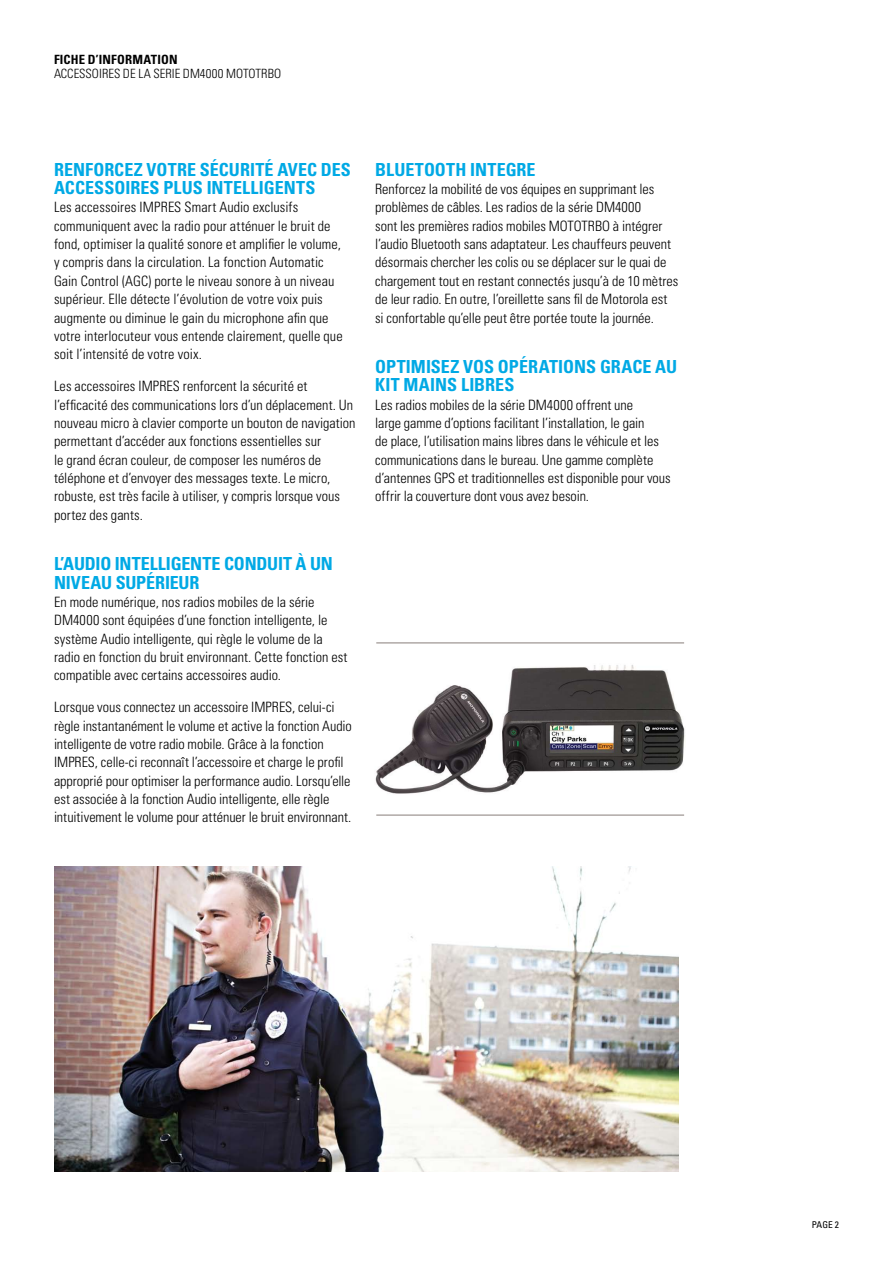
<style>
.page{position:relative;width:893px;height:1263px;background:#fff}
.page>*{position:absolute;margin:0;border:0;box-sizing:border-box;transform-origin:0 0}
.t1{font:700 condensed 18px/18.5px "Univers";color:#00a9e5}
.t2{font:300 condensed 14.25px/18.3px "Univers";color:#000}
.t3{font:300 condensed 12.75px "Univers";color:#000}
.t4{font:700 condensed 12.75px "Univers";letter-spacing:.01em;color:#000}
.t5{font:condensed 9.3px "Univers";color:#000}
</style>
<div class="page">
<img style="left:54px;top:867px;width:624px;height:304px">
<img style="left:375px;top:665px;width:310px;height:129px">
<hr style="left:376px;top:642px;width:308px;height:2px;background:#afa9a6">
<hr style="left:376px;top:814px;width:308px;height:2px;background:#afa9a6">
<p class="t4" style="left:54px;top:52px;width:125px">FICHE D’INFORMATION</p>
<p class="t3" style="left:54px;top:66px;width:229px">ACCESSOIRES DE LA SERIE DM4000 MOTOTRBO</p>
<p class="t1" style="left:54px;top:160px;width:298px">RENFORCEZ VOTRE SÉCURITÉ AVEC DES<br>ACCESSOIRES PLUS INTELLIGENTS</p>
<p class="t2" style="left:54px;top:198px;width:290px">Les accessoires IMPRES Smart Audio exclusifs communiquent avec la radio pour atténuer le bruit de fond, optimiser la qualité sonore et amplifier le volume, y compris dans la circulation. La fonction Automatic Gain Control (AGC) porte le niveau sonore à un niveau supérieur. Elle détecte l’évolution de votre voix puis augmente ou diminue le gain du microphone afin que votre interlocuteur vous entende clairement, quelle que soit l’intensité de votre voix.</p>
<p class="t2" style="left:54px;top:377px;width:303px">Les accessoires IMPRES renforcent la sécurité et l’efficacité des communications lors d’un déplacement. Un nouveau micro à clavier comporte un bouton de navigation permettant d’accéder aux fonctions essentielles sur<br>le grand écran couleur, de composer les numéros de téléphone et d’envoyer des messages texte. Le micro, robuste, est très facile à utiliser, y compris lorsque vous portez des gants.</p>
<p class="t1" style="left:54px;top:554px;width:280px">L’AUDIO INTELLIGENTE CONDUIT À UN<br>NIVEAU SUPÉRIEUR</p>
<p class="t2" style="left:54px;top:592px;width:295px">En mode numérique, nos radios mobiles de la série DM4000 sont équipées d’une fonction intelligente, le système Audio intelligente, qui règle le volume de la radio en fonction du bruit environnant. Cette fonction est compatible avec certains accessoires audio.</p>
<p class="t2" style="left:54px;top:698px;width:299px">Lorsque vous connectez un accessoire IMPRES, celui-ci règle instantanément le volume et active la fonction Audio intelligente de votre radio mobile. Grâce à la fonction IMPRES, celle-ci reconnaît l’accessoire et charge le profil approprié pour optimiser la performance audio. Lorsqu’elle est associée à la fonction Audio intelligente, elle règle intuitivement le volume pour atténuer le bruit environnant.</p>
<p class="t1" style="left:375px;top:160px;width:162px">BLUETOOTH INTEGRE</p>
<p class="t2" style="left:375px;top:180px;width:305px">Renforcez la mobilité de vos équipes en supprimant les problèmes de câbles. Les radios de la série DM4000<br>sont les premières radios mobiles MOTOTRBO à intégrer l’audio Bluetooth sans adaptateur. Les chauffeurs peuvent désormais chercher les colis ou se déplacer sur le quai de chargement tout en restant connectés jusqu’à de 10 mètres de leur radio. En outre, l’oreillette sans fil de Motorola est si confortable qu’elle peut être portée toute la journée.</p>
<p class="t1" style="left:375px;top:357px;width:304px">OPTIMISEZ VOS OPÉRATIONS GRACE AU<br>KIT MAINS LIBRES</p>
<p class="t2" style="left:375px;top:395px;width:297px">Les radios mobiles de la série DM4000 offrent une<br>large gamme d’options facilitant l’installation, le gain<br>de place, l’utilisation mains libres dans le véhicule et les communications dans le bureau. Une gamme complète d’antennes GPS et traditionnelles est disponible pour vous offrir la couverture dont vous avez besoin.</p>
<p class="t5" style="left:812px;top:1218px;width:29px">PAGE 2</p>
</div>
